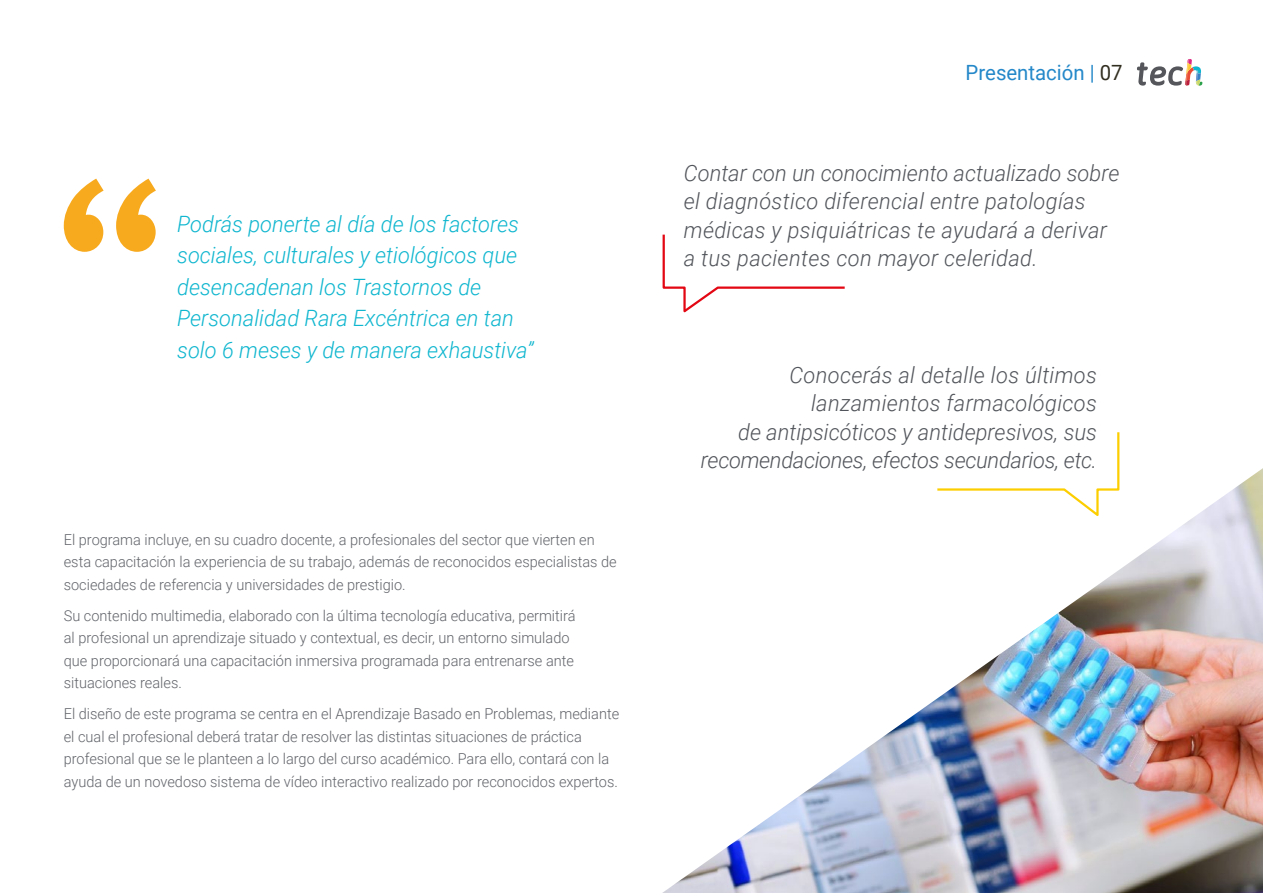
<style>
.page{position:relative;width:1263px;height:893px;background:#fff}
.page>*{position:absolute;margin:0;border:0;box-sizing:border-box;transform-origin:0 0}
.t1{font:italic 300 22.5px/28.5px "Roboto";letter-spacing:.015em;color:#52555b;text-align:right}
.t2{font:italic 300 22.5px/31.5px "Roboto";color:#0fb6cf}
.t3{font:21px "Roboto";color:#2488c9}
.t4{font:300 15px/22.5px "Roboto";color:#61646a}
.s1{color:#312e20}
</style>
<div class="page">
<svg style="left:64px;top:179px;width:92px;height:73px"></svg>
<svg style="left:1117px;top:432px;width:3px;height:36px"></svg>
<svg style="left:662px;top:234px;width:183px;height:79px"></svg>
<img style="left:662px;top:468px;width:601px;height:425px">
<svg style="left:1137px;top:59px;width:65px;height:27px"></svg>
<h1 class="t2" style="left:177px;top:207px;width:358px">Podrás ponerte al día de los factores sociales, culturales y etiológicos que desencadenan los Trastornos de Personalidad Rara Excéntrica en tan solo 6 meses y de manera exhaustiva”</h1>
<p class="t4" style="left:64px;top:528px;width:554px">El programa incluye, en su cuadro docente, a profesionales del sector que vierten en esta capacitación la experiencia de su trabajo, además de reconocidos especialistas de sociedades de referencia y universidades de prestigio.</p>
<p class="t4" style="left:64px;top:604px;width:513px">Su contenido multimedia, elaborado con la última tecnología educativa, permitirá al profesional un aprendizaje situado y contextual, es decir, un entorno simulado que proporcionará una capacitación inmersiva programada para entrenarse ante situaciones reales.</p>
<p class="t4" style="left:64px;top:702px;width:557px">El diseño de este programa se centra en el Aprendizaje Basado en Problemas, mediante el cual el profesional deberá tratar de resolver las distintas situaciones de práctica profesional que se le planteen a lo largo del curso académico. Para ello, contará con la ayuda de un novedoso sistema de vídeo interactivo realizado por reconocidos expertos.</p>
<h2 class="t3" style="left:966px;top:57px;width:159px">Presentación | <span class="s1">07</span></h2>
<h1 class="t1" style="left:684px;top:158px;width:437px;text-align:left">Contar con un conocimiento actualizado sobre el diagnóstico diferencial entre patologías médicas y psiquiátricas te ayudará a derivar a tus pacientes con mayor celeridad.</h1>
<h1 class="t1" style="left:701px;top:360px;width:398px">Conocerás al detalle los últimos lanzamientos farmacológicos<br>de antipsicóticos y antidepresivos, sus recomendaciones, efectos secundarios, etc.</h1>
</div>
